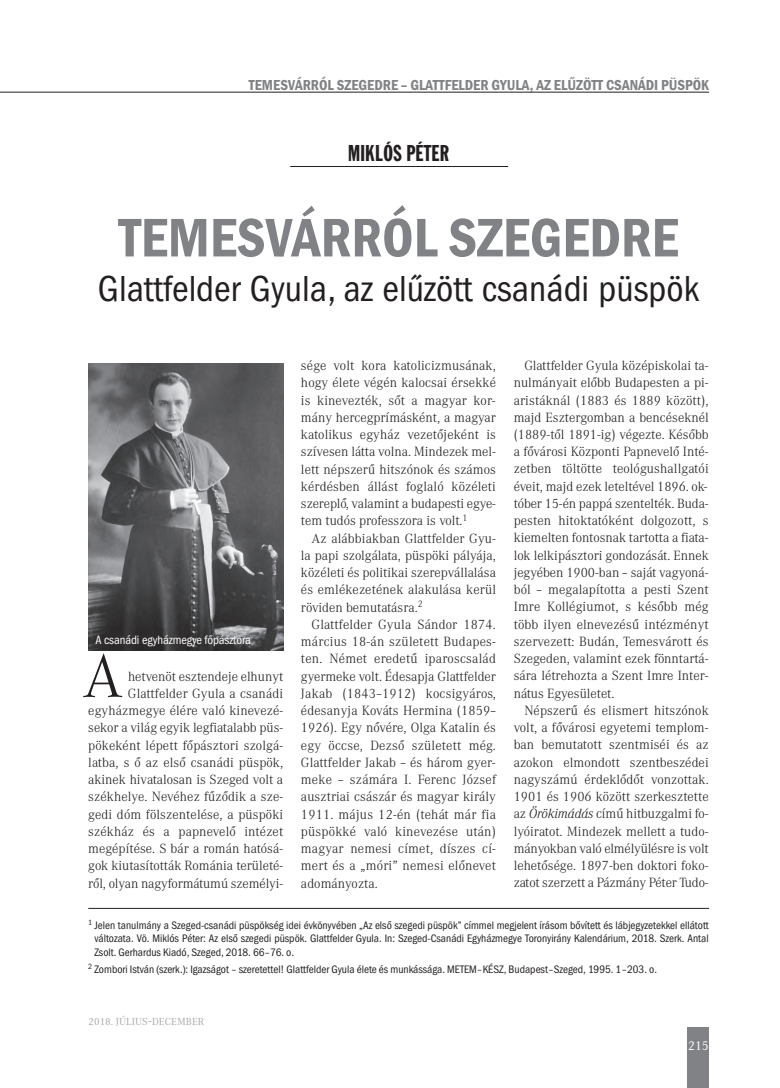
<style>
.page{position:relative;width:780px;height:1088px;background:#fff}
.page>*{position:absolute;margin:0;border:0;box-sizing:border-box;transform-origin:0 0}
.t1{font:300 60.38px "Corporate A";color:#231f20}
.t2{font:600 condensed 56.25px "Franklin Gothic";color:#808285}
.t3{font:condensed 37.5px "ITC Franklin Gothic Std";color:#231f20}
.t4{font:22.5px "Franklin Gothic CE Extra Cond";letter-spacing:.015em;color:#231f20}
.t5{font:600 condensed 15px "Franklin Gothic";color:#808285}
.t6{font:300 13.12px/17.2px "Corporate A";color:#231f20;text-align:justify}
.t7{font:condensed 12.5px "ITC Franklin Gothic Std";letter-spacing:-.01em;color:#fff}
.t8{font:12.5px "Corporate A";color:#fff}
.t9{font:11.25px/13.5px "Franklin Got Itc TOT Boo Con";color:#231f20;text-align:justify}
.t10{font:10px "Corporate A";letter-spacing:.01em;color:#a8a9ad}
.s1{font-style:italic}
</style>
<div class="page">
<div style="left:687px;top:1028px;width:22px;height:60px;background:#808285"></div>
<hr style="left:0;top:92px;width:709px;height:1px;background:#231f20">
<hr style="left:290px;top:166px;width:218px;height:1px;background:#231f20">
<img style="left:88px;top:363px;width:195px;height:288px">
<hr style="left:88px;top:908px;width:621px;height:1px;background:#231f20">
<p class="t5" style="left:249px;top:76px;width:461px">TEMESVÁRRÓL SZEGEDRE – GLATTFELDER GYULA, AZ ELŰZÖTT CSANÁDI PÜSPÖK</p>
<h3 class="t4" style="left:348px;top:142px;width:102px">MIKLÓS PÉTER</h3>
<h2 class="t2" style="left:119px;top:204px;width:561px">TEMESVÁRRÓL SZEGEDRE</h2>
<h3 class="t3" style="left:98px;top:275px;width:602px">Glattfelder Gyula, az elűzött csanádi püspök</h3>
<p class="t7" style="left:95px;top:634px;width:157px">A csanádi egyházmegye főpásztora</p>
<h1 class="t1" style="left:83px;top:654px;width:42px">A</h1>
<p class="t6" style="left:88px;top:668px;width:196px;text-align:right">hetvenöt esztendeje elhunyt Glattfelder Gyula a csanádi egyházmegye élére való kinevezé&shy;sekor a világ egyik legfiatalabb püs&shy;pökeként lépett főpásztori szolgá - latba, s ő az első csanádi püspök, akinek hivatalosan is Szeged volt a székhelye. Nevéhez fűződik a sze&shy;gedi dóm fölszentelése, a püspöki székház és a papnevelő intézet megépítése. S bár a román hatósá&shy;gok kiutasították Románia területé&shy;ről, olyan nagyformátumú személyi -</p>
<p class="t6" style="left:301px;top:358px;width:196px">sége volt kora katolicizmusának, hogy élete végén kalocsai érsekké is kinevezték, sőt a magyar kor&shy;mány hercegprímásként, a magyar katolikus egyház vezetőjeként is szívesen látta volna. Mindezek mel&shy;lett népszerű hitszónok és számos kérdésben állást foglaló közéleti szereplő, valamint a budapesti egye&shy;tem tudós professzora is volt.<sup>1</sup></p>
<p class="t6" style="left:301px;top:530px;width:196px;text-indent:11px">Az alábbiakban Glattfelder Gyu&shy;la papi szolgálata, püspöki pályája, közéleti és politikai szerepvállalása és emlékezetének alakulása kerül röviden bemutatásra.<sup>2</sup></p>
<p class="t6" style="left:301px;top:617px;width:196px;text-indent:11px">Glattfelder Gyula Sándor 1874. március 18-án született Budapes&shy;ten. Német eredetű iparoscsalád gyermeke volt. Édesapja Glattfelder Jakab (1843–1912) kocsigyáros, édesanyja Kováts Hermina (1859– 1926). Egy nővére, Olga Katalin és egy öccse, Dezső született még.<br>Glattfelder Jakab – és három gyer&shy;meke – számára I. Ferenc József ausztriai császár és magyar király 1911. május 12-én (tehát már fia püspökké való kinevezése után) magyar nemesi címet, díszes cí&shy;mert és a „móri” nemesi előnevet adományozta.</p>
<p class="t6" style="left:513px;top:358px;width:196px;text-indent:11px">Glattfelder Gyula középiskolai ta&shy;nulmányait előbb Budapesten a pi&shy;aristáknál (1883 és 1889 között), majd Esztergomban a bencéseknél (1889-től 1891-ig) végezte. Később a fővárosi Központi Papnevelő Inté&shy;zetben töltötte teológushallgatói éveit, majd ezek leteltével 1896. ok&shy;tóber 15-én pappá szentelték. Buda&shy;pesten hitoktatóként dolgozott, s kiemelten fontosnak tartotta a fiata&shy;lok lelkipásztori gondozását. Ennek jegyében 1900-ban – saját vagyoná&shy;ból – megalapította a pesti Szent Imre Kollégiumot, s később még több ilyen elnevezésű intézményt szervezett: Budán, Temesvárott és Szegeden, valamint ezek fönntartá&shy;sára létrehozta a Szent Imre Inter&shy;nátus Egyesületet.</p>
<p class="t6" style="left:513px;top:703px;width:196px;text-indent:11px">Népszerű és elismert hitszónok volt, a fővárosi egyetemi templom&shy;ban bemutatott szentmiséi és az azokon elmondott szentbeszédei nagyszámú érdeklődőt vonzottak.<br>1901 és 1906 között szerkesztette az <span class="s1">Örökimádás</span> című hitbuzgalmi fo&shy;lyóiratot. Mindezek mellett a tudo&shy;mányokban való elmélyülésre is volt lehetősége. 1897-ben doktori foko&shy;zatot szerzett a Pázmány Péter Tudo-</p>
<p class="t9" style="left:94px;top:919px;width:616px;text-indent:-6px"><sup>1</sup> Jelen tanulmány a Szeged-csanádi püspökség idei évkönyvében „Az első szegedi püspök” címmel megjelent írásom bővített és lábjegyzetekkel ellátott változata. Vö. Miklós Péter: Az első szegedi püspök. Glattfelder Gyula. In: Szeged-Csanádi Egyházmegye Toronyirány Kalendárium, 2018. Szerk. Antal Zsolt. Gerhardus Kiadó, Szeged, 2018. 66–76. o.</p>
<p class="t9" style="left:88px;top:963px;width:570px"><sup>2</sup> Zombori István (szerk.): Igazságot – szeretettel! Glattfelder Gyula élete és munkássága. METEM–KÉSZ, Budapest–Szeged, 1995. 1–203. o.</p>
<p class="t10" style="left:89px;top:1016px;width:117px">2018. JÚLIUS–DECEMBER</p>
<p class="t8" style="left:688px;top:1038px;width:22px">215</p>
</div>
